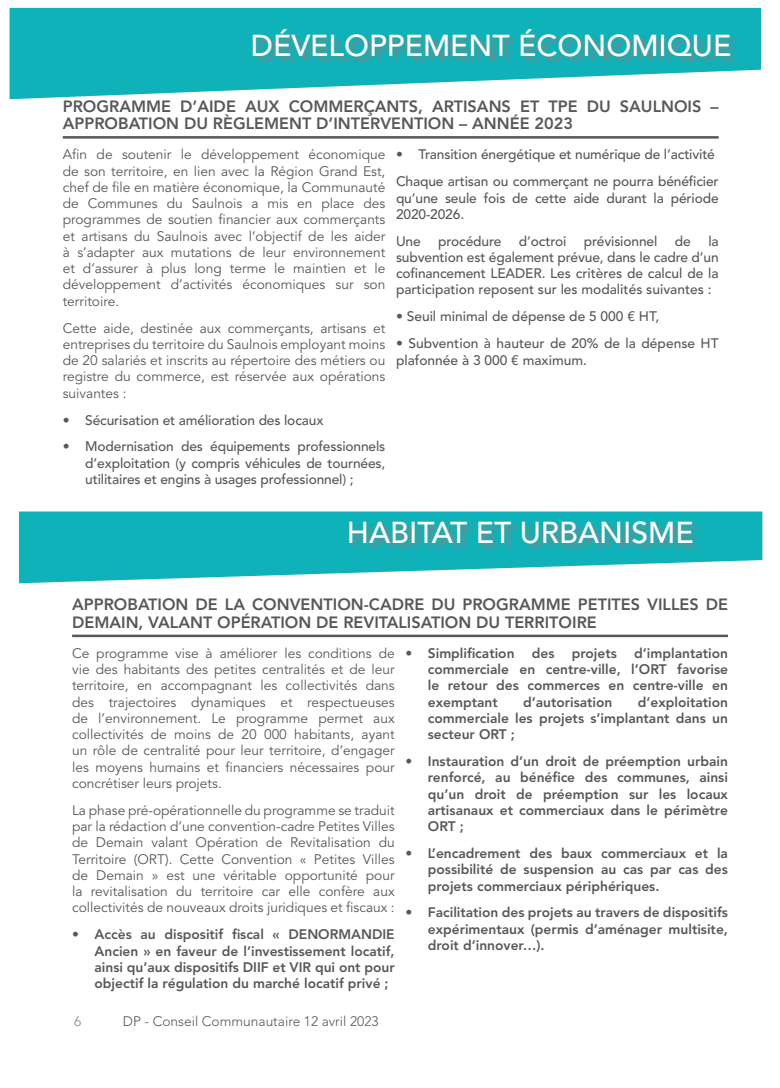
<style>
.page{position:relative;width:780px;height:1088px;background:#fff}
.page>*{position:absolute;margin:0;border:0;box-sizing:border-box;transform-origin:0 0}
.Nom_pole_encart{font:500 30px "Avenir LT Std";color:#fff}
.Titre_point_ODJ{font:800 16.25px/17.5px "Avenir LT Pro";color:#57585a}
.Article_point_ODJ{font:13.75px/16.2px "Avenir LT Pro";color:#57585a;text-align:justify}
.t1{font:800 13.75px/16.2px "Avenir LT Pro";color:#57585a;text-align:justify}
.Article_point_ODJ-2{font:500 13.75px/16.2px "Avenir LT Pro";letter-spacing:-.01em;color:#57585a;text-align:justify}
.t2{font:300 13.75px "Avenir LT Pro";color:#57585a}
.t3{font:300 13.75px "Avenir LT Std";color:#828487}
</style>
<div class="page">
<svg style="left:10px;top:8px;width:751px;height:91px;fill:#0eb2b8"></svg>
<div style="left:254px;top:30px;width:484px;height:35px;background:#828487;opacity:.75"></div>
<hr style="left:63px;top:136px;width:655px;height:3px;background:#57585a">
<svg style="left:19px;top:511px;width:743px;height:72px;fill:#0eb2b8"></svg>
<div style="left:351px;top:522px;width:350px;height:30px;background:#828487;opacity:.75"></div>
<hr style="left:72px;top:635px;width:656px;height:2px;background:#57585a">
<p class="Nom_pole_encart" style="left:251px;top:28px;width:482px">DÉVELOPPEMENT ÉCONOMIQUE</p>
<p class="Titre_point_ODJ" style="left:63px;top:97px;width:657px">PROGRAMME D’AIDE AUX COMMERÇANTS, ARTISANS ET TPE DU SAULNOIS –<br>APPROBATION DU RÈGLEMENT D’INTERVENTION – ANNÉE 2023</p>
<p class="Article_point_ODJ" style="left:63px;top:147px;width:324px">Afin de soutenir le développement économique de son territoire, en lien avec la Région Grand Est, chef de file en matière économique, la Communauté de Communes du Saulnois a mis en place des programmes de soutien financier aux commerçants et artisans du Saulnois avec l’objectif de les aider à s’adapter aux mutations de leur environnement et d’assurer à plus long terme le maintien et le développement d’activités économiques sur son territoire.</p>
<p class="Article_point_ODJ" style="left:63px;top:320px;width:324px">Cette aide, destinée aux commerçants, artisans et entreprises du territoire du Saulnois employant moins de 20 salariés et inscrits au répertoire des métiers ou registre du commerce, est réservée aux opérations suivantes :</p>
<p class="Article_point_ODJ-2" style="left:63px;top:412px;width:262px">• Sécurisation et amélioration des locaux</p>
<p class="Article_point_ODJ-2" style="left:85px;top:439px;width:301px;text-indent:-23px">• Modernisation des équipements professionnels d’exploitation (y compris véhicules de tournées, utilitaires et engins à usages professionnel) ;</p>
<p class="Article_point_ODJ-2" style="left:396px;top:147px;width:320px">• Transition énergétique et numérique de l’activité</p>
<p class="Article_point_ODJ-2" style="left:396px;top:174px;width:324px">Chaque artisan ou commerçant ne pourra bénéficier qu’une seule fois de cette aide durant la période 2020-2026.</p>
<p class="Article_point_ODJ-2" style="left:396px;top:233px;width:26px">Une</p>
<p class="Article_point_ODJ-2" style="left:438px;top:233px;width:65px">procédure</p>
<p class="Article_point_ODJ-2" style="left:519px;top:233px;width:49px">d’octroi</p>
<p class="Article_point_ODJ-2" style="left:584px;top:233px;width:75px">prévisionnel</p>
<p class="Article_point_ODJ-2" style="left:674px;top:233px;width:17px">de</p>
<p class="Article_point_ODJ-2" style="left:396px;top:233px;width:324px;text-indent:312px">la subvention est également prévue, dans le cadre d’un cofinancement LEADER. Les critères de calcul de la participation reposent sur les modalités suivantes :</p>
<p class="Article_point_ODJ-2" style="left:396px;top:309px;width:265px">• Seuil minimal de dépense de 5 000 € HT,</p>
<p class="Article_point_ODJ-2" style="left:396px;top:336px;width:324px">• Subvention à hauteur de 20% de la dépense HT plafonnée à 3 000 € maximum.</p>
<p class="Nom_pole_encart" style="left:347px;top:515px;width:348px">HABITAT ET URBANISME</p>
<p class="Titre_point_ODJ" style="left:72px;top:596px;width:657px">APPROBATION DE LA CONVENTION-CADRE DU PROGRAMME PETITES VILLES DE<br>DEMAIN, VALANT OPÉRATION DE REVITALISATION DU TERRITOIRE</p>
<p class="Article_point_ODJ" style="left:72px;top:645px;width:324px">Ce programme vise à améliorer les conditions de vie des habitants des petites centralités et de leur territoire, en accompagnant les collectivités dans des trajectoires dynamiques et respectueuses de l’environnement. Le programme permet aux collectivités de moins de 20 000 habitants, ayant un rôle de centralité pour leur territoire, d’engager les moyens humains et financiers nécessaires pour concrétiser leurs projets.</p>
<p class="Article_point_ODJ" style="left:72px;top:802px;width:324px">La phase pré-opérationnelle du programme se traduit par la rédaction d’une convention-cadre Petites Villes de Demain valant Opération de Revitalisation du Territoire (ORT). Cette Convention « Petites Villes de Demain » est une véritable opportunité pour la revitalisation du territoire car elle confère aux collectivités de nouveaux droits juridiques et fiscaux :</p>
<p class="t1" style="left:95px;top:926px;width:301px;text-indent:-23px">• Accès au dispositif fiscal « DENORMANDIE Ancien » en faveur de l’investissement locatif, ainsi qu’aux dispositifs DIIF et VIR qui ont pour objectif la régulation du marché locatif privé ;</p>
<p class="t1" style="left:405px;top:645px;width:111px">• Simplification</p>
<p class="t1" style="left:532px;top:645px;width:24px">des</p>
<p class="t1" style="left:571px;top:645px;width:47px">projets</p>
<p class="t1" style="left:428px;top:645px;width:301px;text-indent:206px">d’implantation commerciale en centre-ville, l’ORT favorise le retour des commerces en centre-ville en exemptant</p>
<p class="t1" style="left:428px;top:694px;width:301px;text-indent:210px">d’exploitation commerciale les projets s’implantant dans un secteur ORT ;</p>
<p class="t1" style="left:428px;top:753px;width:301px;text-indent:-22px">• Instauration d’un droit de préemption urbain renforcé, au bénéfice des communes, ainsi qu’un droit de préemption sur les locaux artisanaux et commerciaux dans le périmètre ORT ;</p>
<p class="t1" style="left:428px;top:845px;width:301px;text-indent:-22px">• L’encadrement des baux commerciaux et la possibilité de suspension au cas par cas des projets commerciaux périphériques.</p>
<p class="t1" style="left:428px;top:904px;width:301px;text-indent:-22px">• Facilitation des projets au travers de dispositifs expérimentaux (permis d’aménager multisite, droit d’innover…).</p>
<p class="t1" style="left:523px;top:694px;width:91px">d’autorisation</p>
<p class="t3" style="left:74px;top:1013px;width:9px">6</p>
<p class="t2" style="left:123px;top:1013px;width:257px">DP - Conseil Communautaire 12 avril 2023</p>
</div>
